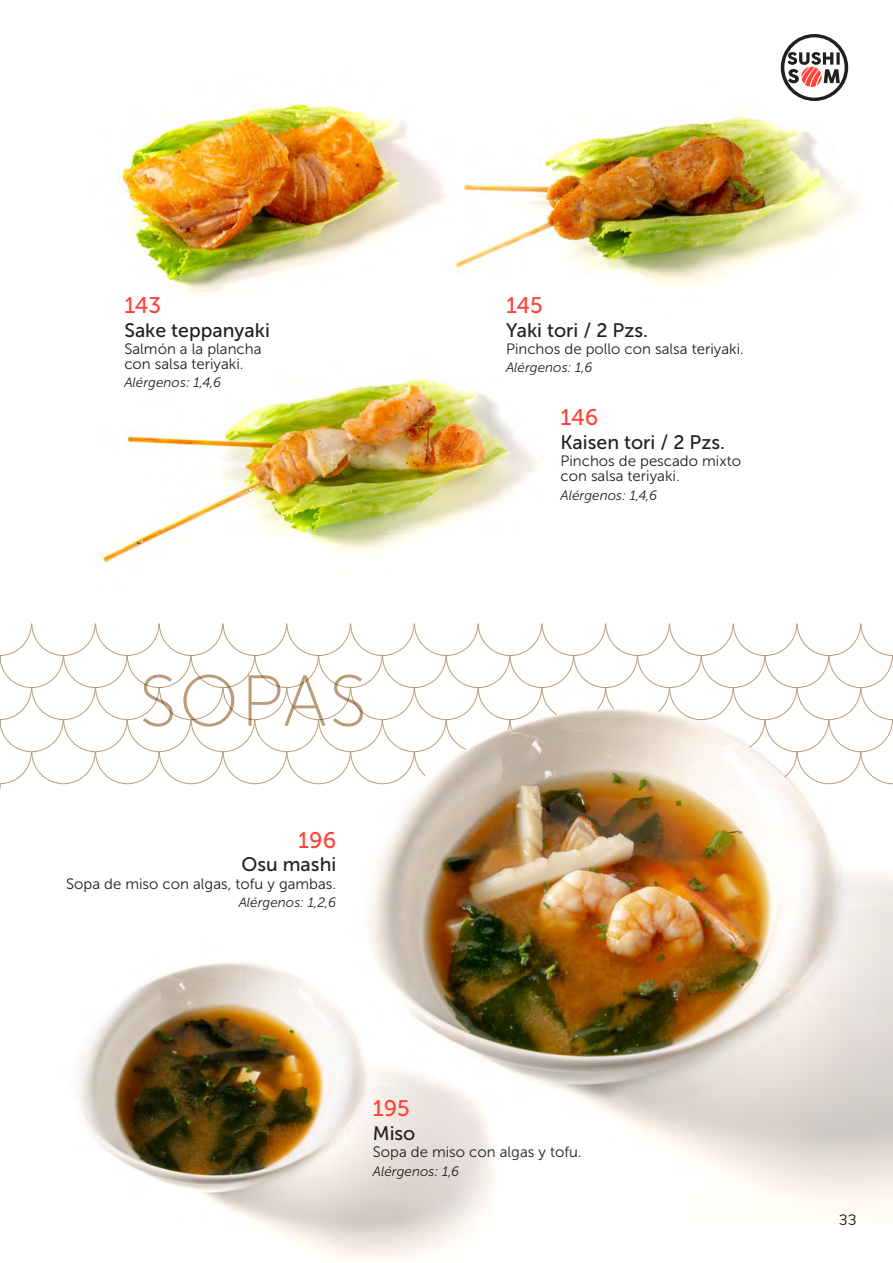
<style>
.page{position:relative;width:893px;height:1263px;background:#fff}
.page>*{position:absolute;margin:0;border:0;box-sizing:border-box;transform-origin:0 0}
.t1{font:72px "Museo Sans 100";letter-spacing:.03em;color:#bb9c78}
.t2{font:22.5px "Museo Sans 500";color:#ff4338}
.t3{font:19.5px "Museo Sans 500";color:#231f20}
.t4{font:15px/15px "Museo Sans 300";color:#231f20}
.t5{font:15px "Nunito Sans";color:#231f20}
.t6{font:italic 13.5px "Museo Sans 300";color:#231f20}
</style>
<div class="page">
<svg style="left:781px;top:34px;width:67px;height:50px"></svg>
<img style="left:368px;top:816px;width:525px;height:407px">
<img style="left:118px;top:101px;width:328px;height:192px">
<img style="left:454px;top:84px;width:407px;height:203px">
<img style="left:101px;top:378px;width:435px;height:191px">
<img style="left:78px;top:921px;width:418px;height:340px">
<svg style="left:0;top:623px;width:893px;height:193px"></svg>
<p class="t2" style="left:124px;top:293px;width:38px">143</p>
<p class="t3" style="left:124px;top:320px;width:147px">Sake teppanyaki</p>
<p class="t4" style="left:124px;top:342px;width:139px">Salmón a la plancha con salsa teriyaki.</p>
<p class="t6" style="left:124px;top:375px;width:98px">Alérgenos: 1,4,6</p>
<p class="t1" style="left:139px;top:663px;width:230px">SOPAS</p>
<p class="t2" style="left:298px;top:827px;width:39px">196</p>
<p class="t3" style="left:241px;top:854px;width:96px">Osu mashi</p>
<p class="t4" style="left:66px;top:876px;width:272px">Sopa de miso con algas, tofu y gambas.</p>
<p class="t6" style="left:239px;top:895px;width:99px">Alérgenos: 1,2,6</p>
<p class="t2" style="left:506px;top:293px;width:38px">145</p>
<p class="t3" style="left:506px;top:320px;width:144px">Yaki tori / 2 Pzs.</p>
<p class="t4" style="left:506px;top:342px;width:239px">Pinchos de pollo con salsa teriyaki.</p>
<p class="t6" style="left:506px;top:360px;width:88px">Alérgenos: 1,6</p>
<p class="t2" style="left:560px;top:405px;width:39px">146</p>
<p class="t3" style="left:560px;top:432px;width:166px">Kaisen tori / 2 Pzs.</p>
<p class="t4" style="left:560px;top:454px;width:182px">Pinchos de pescado mixto con salsa teriyaki.</p>
<p class="t6" style="left:560px;top:488px;width:98px">Alérgenos: 1,4,6</p>
<p class="t2" style="left:373px;top:1096px;width:39px">195</p>
<p class="t3" style="left:373px;top:1123px;width:44px">Miso</p>
<p class="t4" style="left:373px;top:1145px;width:210px">Sopa de miso con algas y tofu.</p>
<p class="t6" style="left:373px;top:1164px;width:88px">Alérgenos: 1,6</p>
<p class="t5" style="left:839px;top:1209px;width:19px">33</p>
</div>
